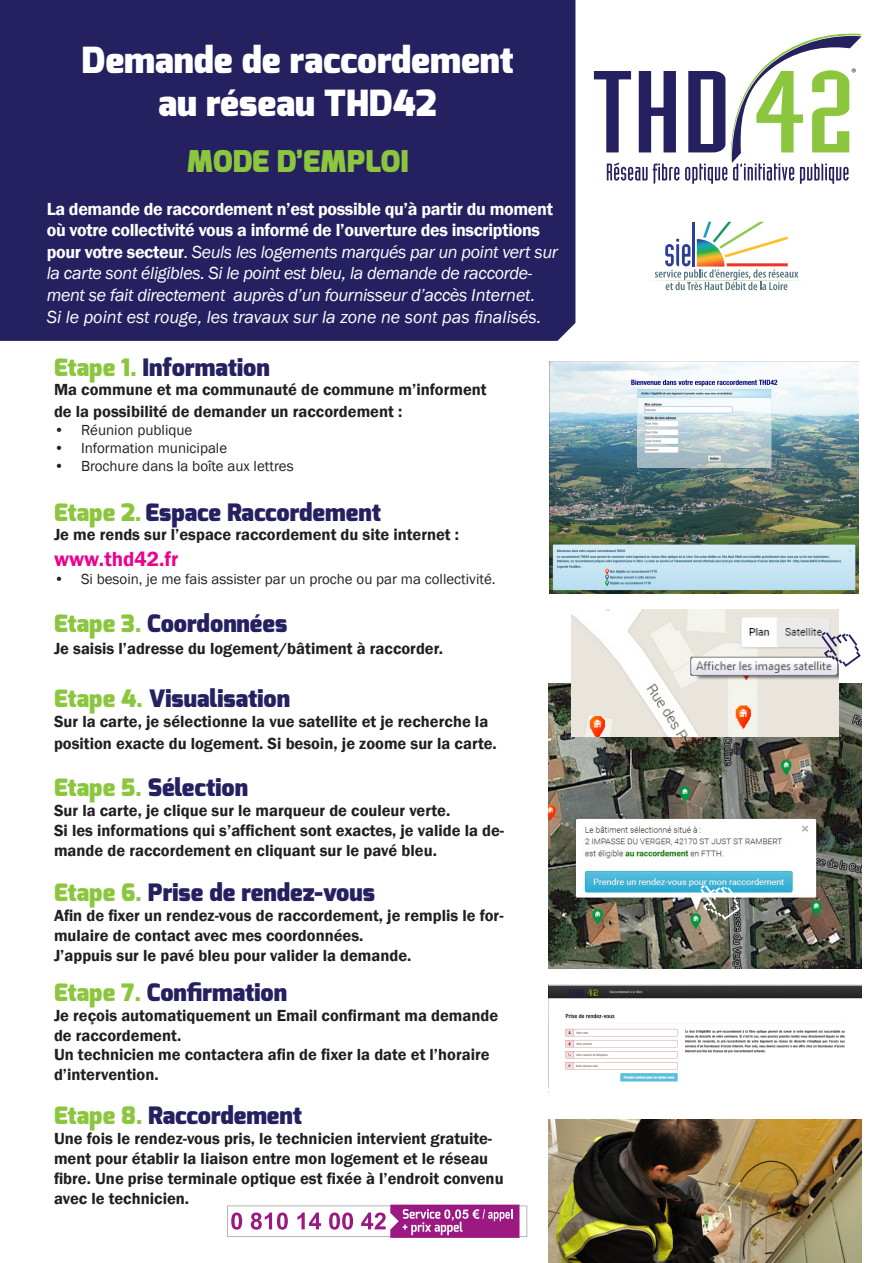
<style>
.page{position:relative;width:893px;height:1263px;background:#fff}
.page>*{position:absolute;margin:0;border:0;box-sizing:border-box;transform-origin:0 0}
.t1{font:900 36px "Exo";color:#fff}
.t2{font:900 30px "Exo";color:#8bc63e}
.t3{font:900 24px "Exo";color:#252161}
.t4{font:600 21px "Franklin Gothic";color:#ed028c}
.t5{font:italic 18px/21.6px "Franklin Gothic";letter-spacing:-.02em;color:#fff}
.t6{font:italic 18px "Franklin Gothic";color:#fff}
.t7{font:600 16.5px/19.8px "Franklin Gothic";color:#231f20}
.t8{font:15px "Franklin Gothic";color:#231f20}
.s1{font-weight:600;font-style:normal}
.s2{font-style:normal}
.s3{color:#8bc63e}
</style>
<div class="page">
<div style="left:0;top:0;width:575px;height:341px;background:#252161"></div>
<svg style="left:594px;top:71px;width:37px;height:81px"></svg>
<svg style="left:639px;top:71px;width:37px;height:81px"></svg>
<svg style="left:607px;top:163px;width:72px;height:21px"></svg>
<svg style="left:685px;top:33px;width:177px;height:151px"></svg>
<img style="left:550px;top:361px;width:308px;height:232px">
<img style="left:549px;top:683px;width:313px;height:285px">
<img style="left:549px;top:984px;width:313px;height:98px">
<img style="left:571px;top:609px;width:268px;height:128px">
<svg style="left:821px;top:632px;width:40px;height:35px"></svg>
<svg style="left:700px;top:885px;width:40px;height:35px"></svg>
<img style="left:549px;top:1119px;width:313px;height:144px">
<svg style="left:652px;top:222px;width:149px;height:68px"></svg>
<svg style="left:227px;top:1204px;width:300px;height:34px"></svg>
<p class="t1" style="left:82px;top:37px;width:434px">Demande de raccordement</p>
<p class="t1" style="left:159px;top:80px;width:280px">au réseau THD42</p>
<p class="t2" style="left:187px;top:142px;width:223px">MODE D’EMPLOI</p>
<p class="t5" style="left:47px;top:198px;width:513px"><span class="s1">La demande de raccordement n’est possible qu’à partir du moment où votre collectivité vous a informé de l’ouverture des inscriptions pour votre secteur</span><span class="s2">.</span> Seuls les logements marqués par un point vert sur la carte sont éligibles. Si le point est bleu, la demande de raccorde&shy;ment se fait directement auprès d’un fournisseur d’accès Internet.</p>
<p class="t6" style="left:47px;top:305px;width:496px">Si le point est rouge, les travaux sur la zone ne sont pas finalisés.</p>
<p class="t3" style="left:54px;top:351px;width:217px"><span class="s3">Etape 1.</span> Information</p>
<p class="t7" style="left:54px;top:379px;width:434px;line-height:21.6px">Ma commune et ma communauté de commune m’informent de la possibilité de demander un raccordement :</p>
<p class="t8" style="left:54px;top:421px;width:140px">• Réunion publique</p>
<p class="t8" style="left:54px;top:439px;width:175px">• Information municipale</p>
<p class="t8" style="left:54px;top:457px;width:241px">• Brochure dans la boîte aux lettres</p>
<p class="t3" style="left:54px;top:496px;width:328px"><span class="s3">Etape 2.</span> Espace Raccordement</p>
<p class="t7" style="left:54px;top:525px;width:407px">Je me rends sur l’espace raccordement du site internet :</p>
<p class="t4" style="left:54px;top:546px;width:126px">www.thd42.fr</p>
<p class="t8" style="left:54px;top:569px;width:443px">• Si besoin, je me fais assister par un proche ou par ma collectivité.</p>
<p class="t3" style="left:54px;top:608px;width:235px"><span class="s3">Etape 3.</span> Coordonnées</p>
<p class="t7" style="left:54px;top:638px;width:391px">Je saisis l’adresse du logement/bâtiment à raccorder.</p>
<p class="t3" style="left:54px;top:683px;width:238px"><span class="s3">Etape 4.</span> Visualisation</p>
<p class="t7" style="left:54px;top:711px;width:444px;line-height:21.6px">Sur la carte, je sélectionne la vue satellite et je recherche la position exacte du logement. Si besoin, je zoome sur la carte.</p>
<p class="t3" style="left:54px;top:772px;width:196px"><span class="s3">Etape 5.</span> Sélection</p>
<p class="t7" style="left:54px;top:801px;width:398px">Sur la carte, je clique sur le marqueur de couleur verte.</p>
<p class="t7" style="left:54px;top:821px;width:452px">Si les informations qui s’affichent sont exactes, je valide la de&shy;mande de raccordement en cliquant sur le pavé bleu.</p>
<p class="t3" style="left:54px;top:877px;width:322px"><span class="s3">Etape 6.</span> Prise de rendez-vous</p>
<p class="t7" style="left:54px;top:906px;width:451px">Afin de fixer un rendez-vous de raccordement, je remplis le for&shy;mulaire de contact avec mes coordonnées.</p>
<p class="t7" style="left:54px;top:945px;width:359px">J’appuis sur le pavé bleu pour valider la demande.</p>
<p class="t3" style="left:54px;top:977px;width:235px"><span class="s3">Etape 7.</span> Confirmation</p>
<p class="t7" style="left:54px;top:1006px;width:446px">Je reçois automatiquement un Email confirmant ma demande</p>
<p class="t7" style="left:54px;top:1025px;width:129px">de raccordement.</p>
<p class="t7" style="left:54px;top:1045px;width:437px">Un technicien me contactera afin de fixer la date et l’horaire d’intervention.</p>
<p class="t3" style="left:54px;top:1100px;width:250px"><span class="s3">Etape 8.</span> Raccordement</p>
<p class="t7" style="left:54px;top:1129px;width:451px">Une fois le rendez-vous pris, le technicien intervient gratuite&shy;ment pour établir la liaison entre mon logement et le réseau fibre. Une prise terminale optique est fixée à l’endroit convenu avec le technicien.</p>
</div>
